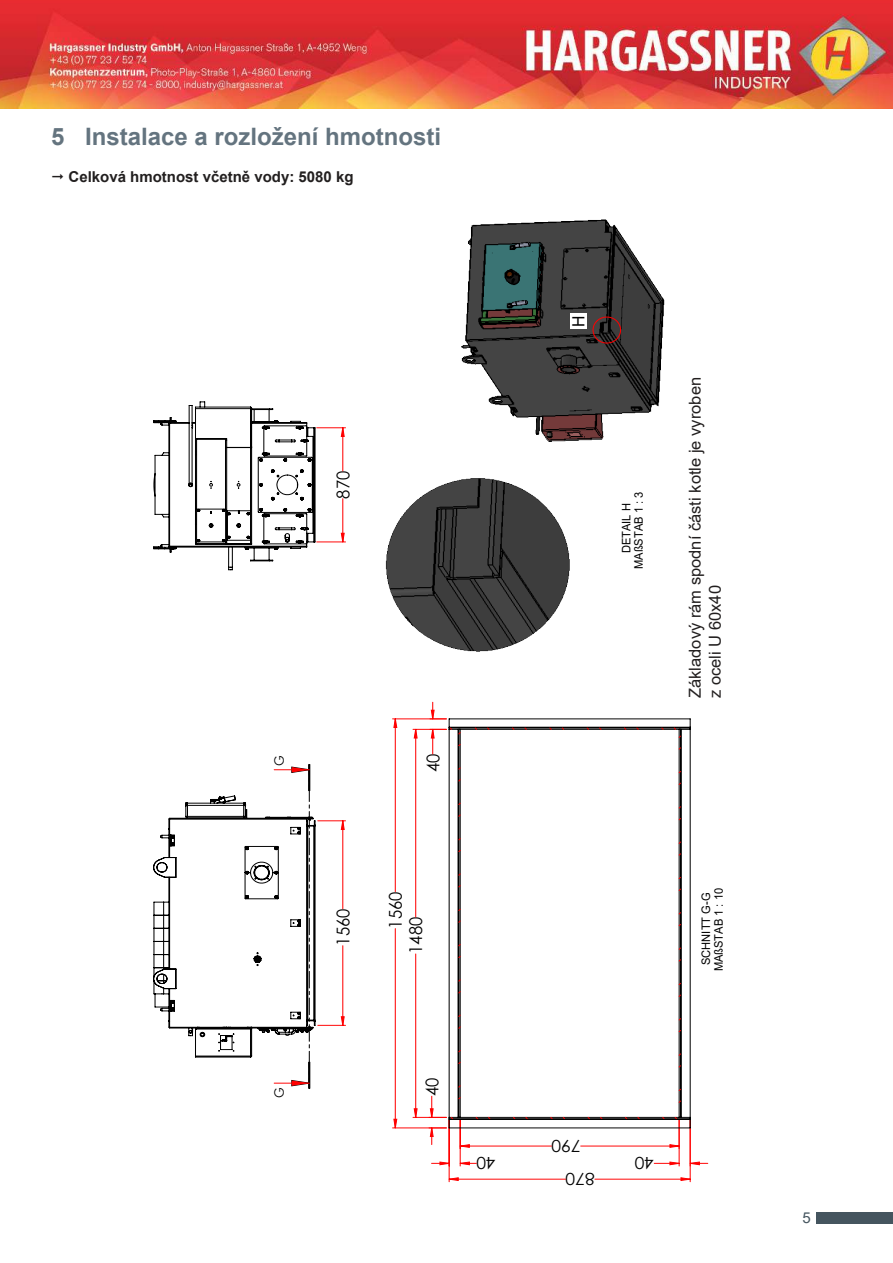
<style>
.page{position:relative;width:893px;height:1263px;background:#fff}
.page>*{position:absolute;margin:0;border:0;box-sizing:border-box;transform-origin:0 0}
.t1{font:700 24px "Arial";color:#64747f}
.t2{font:17.55px "Century Gothic";color:#000;scale:.95 1}
.t3{font:16.8px "Arial";color:#000;scale:.94 1}
.t4{font:16.65px "Century Gothic";color:#000;scale:1.06 1}
.t5{font:16.5px/19.8px "Arial";color:#221f1f}
.t6{font:700 15px "Arial";color:#221f1f}
.t7{font:15px "Arial";color:#45555f}
.t8{font:12.9px "Century Gothic";color:#000;scale:.95 1}
.t9{font:11.7px/12.6px "Arial";color:#000;text-align:center;scale:.95 1}
</style>
<div class="page">
<img style="left:0;top:0;width:893px;height:108px">
<div style="left:816px;top:1212px;width:77px;height:11px;background:#45555f"></div>
<img style="left:461px;top:219px;width:204px;height:218px">
<img style="left:385px;top:437px;width:219px;height:215px">
<svg style="left:592px;top:316px;width:29px;height:28px"></svg>
<hr style="left:393px;top:1128px;width:53px;height:1px;background:#f00">
<hr style="left:393px;top:719px;width:53px;height:1px;background:#f00">
<hr style="left:413px;top:1117px;width:33px;height:1px;background:#f00">
<hr style="left:413px;top:729px;width:33px;height:1px;background:#f00">
<hr style="left:449px;top:1120px;width:1px;height:62px;background:#f00">
<hr style="left:690px;top:1120px;width:1px;height:62px;background:#f00">
<hr style="left:132px;top:1203px;width:606px;height:1px;background:#0f0">
<hr style="left:740px;top:200px;width:1px;height:999px;background:#0f0">
<hr style="left:132px;top:1212px;width:606px;height:1px;background:#191924">
<hr style="left:892px;top:200px;width:1px;height:999px;background:#191924">
<hr style="left:132px;top:200px;width:606px;height:1px;background:#191924">
<hr style="left:132px;top:200px;width:1px;height:999px;background:#191924">
<hr style="left:770px;top:200px;width:1px;height:463px;background:#191924">
<hr style="left:861px;top:200px;width:1px;height:463px;background:#191924">
<hr style="left:784px;top:200px;width:1px;height:463px;background:#191924">
<hr style="left:840px;top:200px;width:1px;height:254px;background:#191924">
<hr style="left:820px;top:285px;width:1px;height:169px;background:#191924">
<svg style="left:393px;top:718px;width:4px;height:410px"></svg>
<svg style="left:414px;top:729px;width:4px;height:389px"></svg>
<svg style="left:153px;top:764px;width:193px;height:324px"></svg>
<hr style="left:449px;top:729px;width:1px;height:388px;background:#000">
<hr style="left:681px;top:729px;width:1px;height:388px;background:#000">
<hr style="left:690px;top:729px;width:1px;height:388px;background:#000">
<svg style="left:429px;top:1096px;width:279px;height:85px"></svg>
<hr style="left:449px;top:729px;width:241px;height:1px;background:#000">
<hr style="left:449px;top:728px;width:241px;height:1px;background:#000">
<hr style="left:449px;top:727px;width:241px;height:1px;background:#000">
<hr style="left:449px;top:718px;width:241px;height:1px;background:#000">
<svg style="left:430px;top:702px;width:20px;height:52px"></svg>
<svg style="left:450px;top:727px;width:231px;height:392px"></svg>
<svg style="left:153px;top:401px;width:193px;height:169px"></svg>
<div style="left:570px;top:313px;width:16px;height:16px;background:#fff"></div>
<h1 class="t1" style="left:51px;top:128px;width:392px">5 Instalace a rozložení hmotnosti</h1>
<p class="t6" style="left:69px;top:166px;width:287px">Celková hmotnost včetně vody: 5080 kg</p>
<p class="t2" style="left:333px;top:499px;width:31px;rotate:-90deg">870</p>
<p class="t8" style="left:272px;top:765px;width:13px;rotate:-90deg">G</p>
<p class="t8" style="left:272px;top:1098px;width:13px;rotate:-90deg">G</p>
<p class="t2" style="left:423px;top:772px;width:21px;rotate:-90deg">40</p>
<p class="t2" style="left:333px;top:945px;width:40px;rotate:-90deg">1560</p>
<p class="t2" style="left:386px;top:928px;width:40px;rotate:-90deg">1560</p>
<p class="t2" style="left:406px;top:954px;width:40px;rotate:-90deg">1480</p>
<p class="t2" style="left:422px;top:1096px;width:21px;rotate:-90deg">40</p>
<p class="t4" style="left:496px;top:1172px;width:20px;rotate:-180deg">40</p>
<p class="t3" style="left:569px;top:327px;width:14px;rotate:-90deg">H</p>
<p class="t9" style="left:620px;top:569px;width:83px;rotate:-90deg">DETAIL H<br>MAßSTAB 1 : 3</p>
<p class="t5" style="left:685px;top:698px;width:322px;rotate:-90deg">Základový rám spodní části kotle je vyroben z oceli U 60x40</p>
<p class="t9" style="left:700px;top:971px;width:89px;rotate:-90deg">SCHNITT G-G<br>MAßSTAB 1 : 10</p>
<p class="t4" style="left:581px;top:1155px;width:29px;rotate:-180deg">790</p>
<p class="t4" style="left:595px;top:1188px;width:29px;rotate:-180deg">870</p>
<p class="t4" style="left:654px;top:1172px;width:20px;rotate:-180deg">40</p>
<p class="t7" style="left:802px;top:1212px;width:10px">5</p>
</div>
